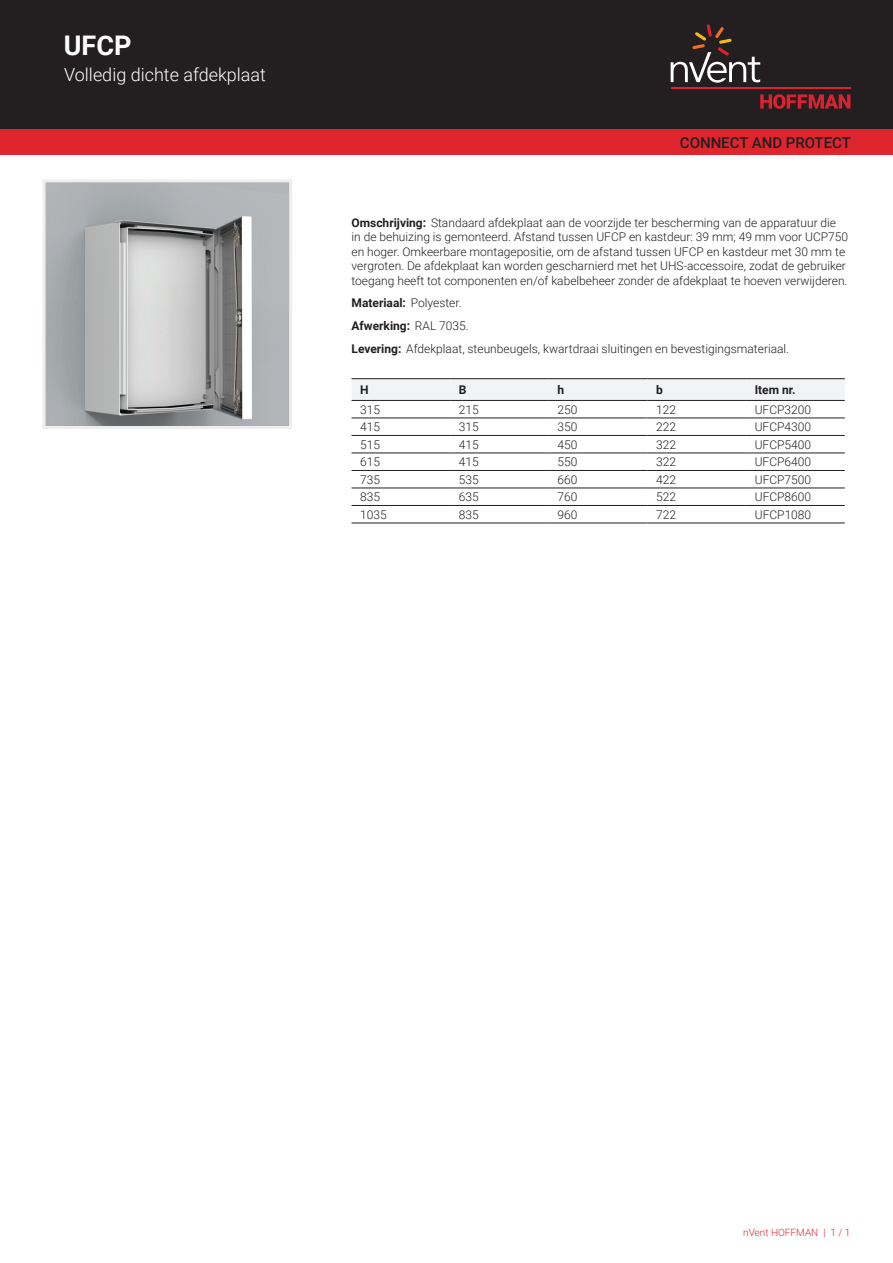
<style>
.page{position:relative;width:893px;height:1263px;background:#fff}
.page>*{position:absolute;margin:0;border:0;box-sizing:border-box;transform-origin:0 0}
.t1{font:700 27px "Roboto";color:#fff}
.t2{font:300 18px "Roboto";color:#fff}
.t3{font:500 15px "Roboto";color:#231f20}
.t4{font:300 12px/14.4px "Roboto";color:#231f20}
.t5{font:700 12px "Roboto";color:#231f20}
.t6{font:300 10.05px "Roboto";color:#de252e}
.s1{font-weight:700}
</style>
<div class="page">
<div style="left:0;top:0;width:893px;height:129px;background:#231f20"></div>
<svg style="left:760px;top:94px;width:90px;height:15px"></svg>
<hr style="left:671px;top:88px;width:179px;height:1px;background:#db2230">
<svg style="left:671px;top:24px;width:89px;height:59px"></svg>
<div style="left:0;top:129px;width:893px;height:26px;background:#de252e"></div>
<svg style="left:351px;top:379px;width:494px;height:21px"></svg>
<hr style="left:351px;top:378px;width:99px;height:1px;background:#231f20">
<hr style="left:450px;top:378px;width:99px;height:1px;background:#231f20">
<hr style="left:549px;top:378px;width:98px;height:1px;background:#231f20">
<hr style="left:647px;top:378px;width:99px;height:1px;background:#231f20">
<hr style="left:746px;top:378px;width:99px;height:1px;background:#231f20">
<hr style="left:351px;top:418px;width:99px;height:1px;background:#231f20">
<hr style="left:450px;top:418px;width:99px;height:1px;background:#231f20">
<hr style="left:549px;top:418px;width:98px;height:1px;background:#231f20">
<hr style="left:647px;top:418px;width:99px;height:1px;background:#231f20">
<hr style="left:746px;top:418px;width:99px;height:1px;background:#231f20">
<hr style="left:351px;top:435px;width:99px;height:1px;background:#231f20">
<hr style="left:450px;top:435px;width:99px;height:1px;background:#231f20">
<hr style="left:549px;top:435px;width:98px;height:1px;background:#231f20">
<hr style="left:647px;top:435px;width:99px;height:1px;background:#231f20">
<hr style="left:746px;top:435px;width:99px;height:1px;background:#231f20">
<hr style="left:351px;top:453px;width:99px;height:1px;background:#231f20">
<hr style="left:450px;top:453px;width:99px;height:1px;background:#231f20">
<hr style="left:549px;top:453px;width:98px;height:1px;background:#231f20">
<hr style="left:647px;top:453px;width:99px;height:1px;background:#231f20">
<hr style="left:746px;top:453px;width:99px;height:1px;background:#231f20">
<hr style="left:351px;top:470px;width:99px;height:1px;background:#231f20">
<hr style="left:450px;top:470px;width:99px;height:1px;background:#231f20">
<hr style="left:549px;top:470px;width:98px;height:1px;background:#231f20">
<hr style="left:647px;top:470px;width:99px;height:1px;background:#231f20">
<hr style="left:746px;top:470px;width:99px;height:1px;background:#231f20">
<hr style="left:351px;top:488px;width:99px;height:1px;background:#231f20">
<hr style="left:450px;top:488px;width:99px;height:1px;background:#231f20">
<hr style="left:549px;top:488px;width:98px;height:1px;background:#231f20">
<hr style="left:647px;top:488px;width:99px;height:1px;background:#231f20">
<hr style="left:746px;top:488px;width:99px;height:1px;background:#231f20">
<hr style="left:351px;top:505px;width:99px;height:1px;background:#231f20">
<hr style="left:450px;top:505px;width:99px;height:1px;background:#231f20">
<hr style="left:549px;top:505px;width:98px;height:1px;background:#231f20">
<hr style="left:647px;top:505px;width:99px;height:1px;background:#231f20">
<hr style="left:746px;top:505px;width:99px;height:1px;background:#231f20">
<hr style="left:351px;top:523px;width:99px;height:1px;background:#231f20">
<hr style="left:450px;top:523px;width:99px;height:1px;background:#231f20">
<hr style="left:549px;top:523px;width:98px;height:1px;background:#231f20">
<hr style="left:647px;top:523px;width:99px;height:1px;background:#231f20">
<hr style="left:746px;top:523px;width:99px;height:1px;background:#231f20">
<hr style="left:351px;top:400px;width:99px;height:1px;background:#231f20">
<hr style="left:450px;top:400px;width:99px;height:1px;background:#231f20">
<hr style="left:549px;top:400px;width:98px;height:1px;background:#231f20">
<hr style="left:647px;top:400px;width:99px;height:1px;background:#231f20">
<hr style="left:746px;top:400px;width:99px;height:1px;background:#231f20">
<img style="left:47px;top:183px;width:241px;height:242px">
<div style="left:43px;top:179px;width:249px;height:250px;border:3px solid #eeeeef"></div>
<h1 class="t1" style="left:64px;top:26px;width:69px">UFCP</h1>
<h2 class="t2" style="left:64px;top:62px;width:203px">Volledig dichte afdekplaat</h2>
<p class="t3" style="left:680px;top:132px;width:173px">CONNECT AND PROTECT</p>
<p class="t4" style="left:351px;top:215px;width:498px"><span class="s1">Omschrijving:</span> Standaard afdekplaat aan de voorzijde ter bescherming van de apparatuur die in de behuizing is gemonteerd. Afstand tussen UFCP en kastdeur: 39 mm; 49 mm voor UCP750 en hoger. Omkeerbare montagepositie, om de afstand tussen UFCP en kastdeur met 30 mm te vergroten. De afdekplaat kan worden gescharnierd met het UHS-accessoire, zodat de gebruiker toegang heeft tot componenten en/of kabelbeheer zonder de afdekplaat te hoeven verwijderen.</p>
<p class="t4" style="left:351px;top:291px;width:439px;line-height:23px"><span class="s1">Materiaal:</span> Polyester.<br><span class="s1">Afwerking:</span> RAL 7035.<br><span class="s1">Levering:</span> Afdekplaat, steunbeugels, kwartdraai sluitingen en bevestigingsmateriaal.</p>
<p class="t5" style="left:360px;top:381px;width:10px">H</p>
<p class="t5" style="left:459px;top:381px;width:9px">B</p>
<p class="t5" style="left:557px;top:381px;width:8px">h</p>
<p class="t5" style="left:656px;top:381px;width:8px">b</p>
<p class="t5" style="left:755px;top:381px;width:42px">Item nr.</p>
<p class="t4" style="left:360px;top:402px;width:21px">315</p>
<p class="t4" style="left:459px;top:402px;width:21px">215</p>
<p class="t4" style="left:557px;top:402px;width:21px">250</p>
<p class="t4" style="left:656px;top:402px;width:21px">122</p>
<p class="t4" style="left:755px;top:402px;width:58px">UFCP3200</p>
<p class="t4" style="left:360px;top:419px;width:21px">415</p>
<p class="t4" style="left:459px;top:419px;width:21px">315</p>
<p class="t4" style="left:557px;top:419px;width:21px">350</p>
<p class="t4" style="left:656px;top:419px;width:21px">222</p>
<p class="t4" style="left:755px;top:419px;width:58px">UFCP4300</p>
<p class="t4" style="left:360px;top:437px;width:21px">515</p>
<p class="t4" style="left:459px;top:437px;width:21px">415</p>
<p class="t4" style="left:557px;top:437px;width:21px">450</p>
<p class="t4" style="left:656px;top:437px;width:21px">322</p>
<p class="t4" style="left:755px;top:437px;width:58px">UFCP5400</p>
<p class="t4" style="left:360px;top:454px;width:21px">615</p>
<p class="t4" style="left:459px;top:454px;width:21px">415</p>
<p class="t4" style="left:557px;top:454px;width:21px">550</p>
<p class="t4" style="left:656px;top:454px;width:21px">322</p>
<p class="t4" style="left:755px;top:454px;width:58px">UFCP6400</p>
<p class="t4" style="left:360px;top:472px;width:21px">735</p>
<p class="t4" style="left:459px;top:472px;width:21px">535</p>
<p class="t4" style="left:557px;top:472px;width:21px">660</p>
<p class="t4" style="left:656px;top:472px;width:21px">422</p>
<p class="t4" style="left:755px;top:472px;width:58px">UFCP7500</p>
<p class="t4" style="left:360px;top:489px;width:21px">835</p>
<p class="t4" style="left:459px;top:489px;width:21px">635</p>
<p class="t4" style="left:557px;top:489px;width:21px">760</p>
<p class="t4" style="left:656px;top:489px;width:21px">522</p>
<p class="t4" style="left:755px;top:489px;width:58px">UFCP8600</p>
<p class="t4" style="left:360px;top:507px;width:28px">1035</p>
<p class="t4" style="left:459px;top:507px;width:21px">835</p>
<p class="t4" style="left:557px;top:507px;width:21px">960</p>
<p class="t4" style="left:656px;top:507px;width:21px">722</p>
<p class="t4" style="left:755px;top:507px;width:58px">UFCP1080</p>
<p class="t6" style="left:743px;top:1226px;width:109px">nVent HOFFMAN | 1 / 1</p>
</div>
